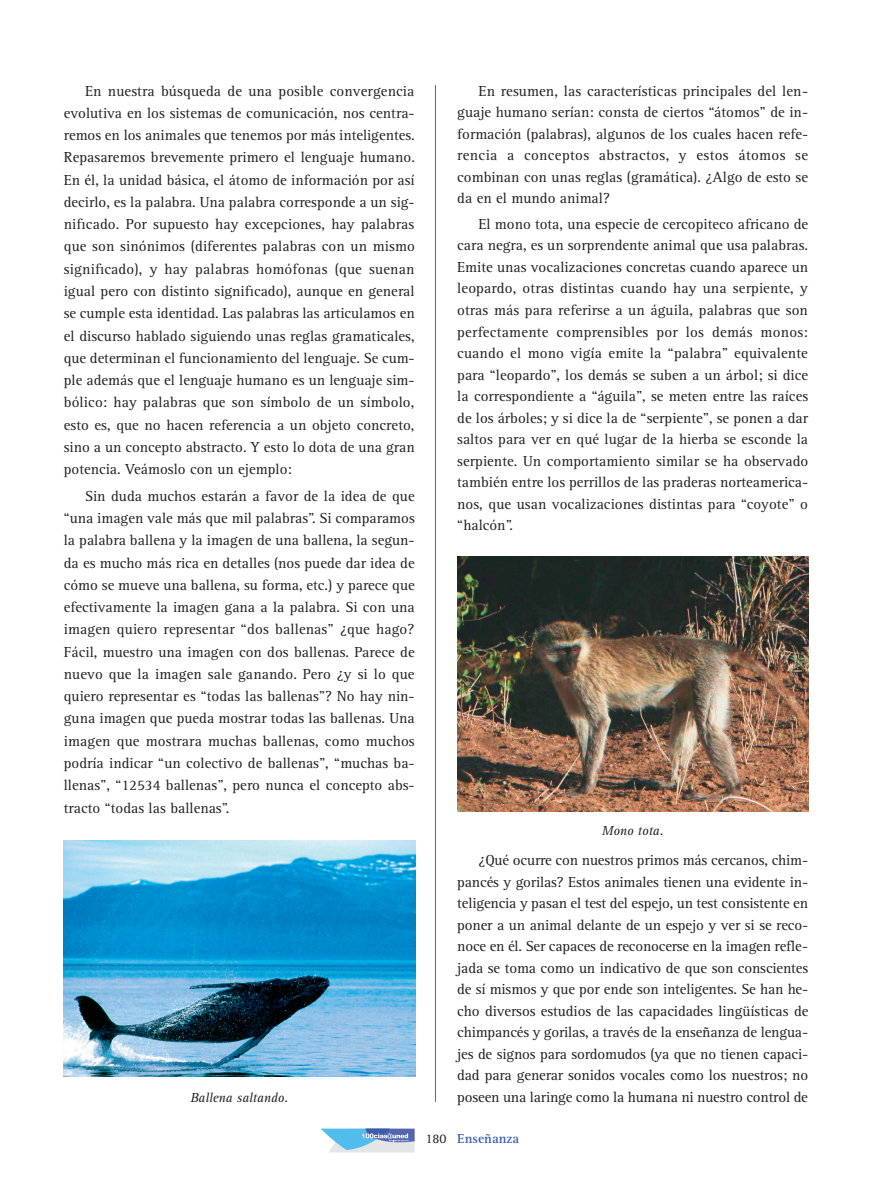
<style>
.page{position:relative;width:872px;height:1187px;background:#fff}
.page>*{position:absolute;margin:0;border:0;box-sizing:border-box;transform-origin:0 0}
.t1{font:15px/22.2px "Rotis Serif Std";color:#231f20;text-align:justify}
.t2{font:italic 13.5px "Rotis Serif Std";color:#231f20}
.t3{font:700 13.5px "Rotis Serif Std";color:#3c5caa}
.s1{font-weight:400;color:#231f20}
</style>
<div class="page">
<img style="left:64px;top:840px;width:351px;height:236px">
<img style="left:457px;top:556px;width:351px;height:255px">
<hr style="left:435px;top:85px;width:1px;height:1016px;background:#5564ae">
<svg style="left:320px;top:1128px;width:94px;height:24px;background:#9bc2e0"></svg>
<p class="t1" style="left:64px;top:80px;width:353px;text-indent:21px">En nuestra búsqueda de una posible convergencia evolutiva en los sistemas de comunicación, nos centra&shy;remos en los animales que tenemos por más inteligentes.<br>Repasaremos brevemente primero el lenguaje humano.<br>En él, la unidad básica, el átomo de información por así decirlo, es la palabra. Una palabra corresponde a un sig&shy;nificado. Por supuesto hay excepciones, hay palabras que son sinónimos (diferentes palabras con un mismo significado), y hay palabras homófonas (que suenan igual pero con distinto significado), aunque en general se cumple esta identidad. Las palabras las articulamos en el discurso hablado siguiendo unas reglas gramaticales, que determinan el funcionamiento del lenguaje. Se cum&shy;ple además que el lenguaje humano es un lenguaje sim&shy;bólico: hay palabras que son símbolo de un símbolo, esto es, que no hacen referencia a un objeto concreto, sino a un concepto abstracto. Y esto lo dota de una gran potencia. Veámoslo con un ejemplo:</p>
<p class="t1" style="left:64px;top:485px;width:352px;text-indent:21px">Sin duda muchos estarán a favor de la idea de que “una imagen vale más que mil palabras”. Si comparamos la palabra ballena y la imagen de una ballena, la segun&shy;da es mucho más rica en detalles (nos puede dar idea de cómo se mueve una ballena, su forma, etc.) y parece que efectivamente la imagen gana a la palabra. Si con una imagen quiero representar “dos ballenas” ¿que hago?<br>Fácil, muestro una imagen con dos ballenas. Parece de nuevo que la imagen sale ganando. Pero ¿y si lo que quiero representar es “todas las ballenas”? No hay nin&shy;guna imagen que pueda mostrar todas las ballenas. Una imagen que mostrara muchas ballenas, como muchos podría indicar “un colectivo de ballenas”, “muchas ba&shy;llenas”, “12534 ballenas”, pero nunca el concepto abs&shy;tracto “todas las ballenas”.</p>
<p class="t2" style="left:190px;top:1089px;width:99px">Ballena saltando.</p>
<p class="t1" style="left:457px;top:80px;width:352px;line-height:21.5px;text-indent:21px">En resumen, las características principales del len&shy;guaje humano serían: consta de ciertos “átomos” de in&shy;formación (palabras), algunos de los cuales hacen refe&shy;rencia a conceptos abstractos, y estos átomos se combinan con unas reglas (gramática). ¿Algo de esto se da en el mundo animal?</p>
<p class="t1" style="left:457px;top:214px;width:352px;line-height:21.5px;text-indent:21px">El mono tota, una especie de cercopiteco africano de cara negra, es un sorprendente animal que usa palabras.<br>Emite unas vocalizaciones concretas cuando aparece un leopardo, otras distintas cuando hay una serpiente, y otras más para referirse a un águila, palabras que son perfectamente comprensibles por los demás monos: cuando el mono vigía emite la “palabra” equivalente para “leopardo”, los demás se suben a un árbol; si dice la correspondiente a “águila”, se meten entre las raíces de los árboles; y si dice la de “serpiente”, se ponen a dar saltos para ver en qué lugar de la hierba se esconde la serpiente. Un comportamiento similar se ha observado también entre los perrillos de las praderas norteamerica&shy;nos, que usan vocalizaciones distintas para “coyote” o “halcón”.</p>
<p class="t2" style="left:602px;top:823px;width:63px">Mono tota.</p>
<p class="t1" style="left:457px;top:849px;width:352px;line-height:21.5px;text-indent:21px">¿Qué ocurre con nuestros primos más cercanos, chim&shy;pancés y gorilas? Estos animales tienen una evidente in&shy;teligencia y pasan el test del espejo, un test consistente en poner a un animal delante de un espejo y ver si se reco&shy;noce en él. Ser capaces de reconocerse en la imagen refle&shy;jada se toma como un indicativo de que son conscientes de sí mismos y que por ende son inteligentes. Se han he&shy;cho diversos estudios de las capacidades lingüísticas de chimpancés y gorilas, a través de la enseñanza de lengua&shy;jes de signos para sordomudos (ya que no tienen capaci&shy;dad para generar sonidos vocales como los nuestros; no poseen una laringe como la humana ni nuestro control de</p>
<p class="t3" style="left:425px;top:1130px;width:95px"><span class="s1">180</span> Enseñanza</p>
</div>
